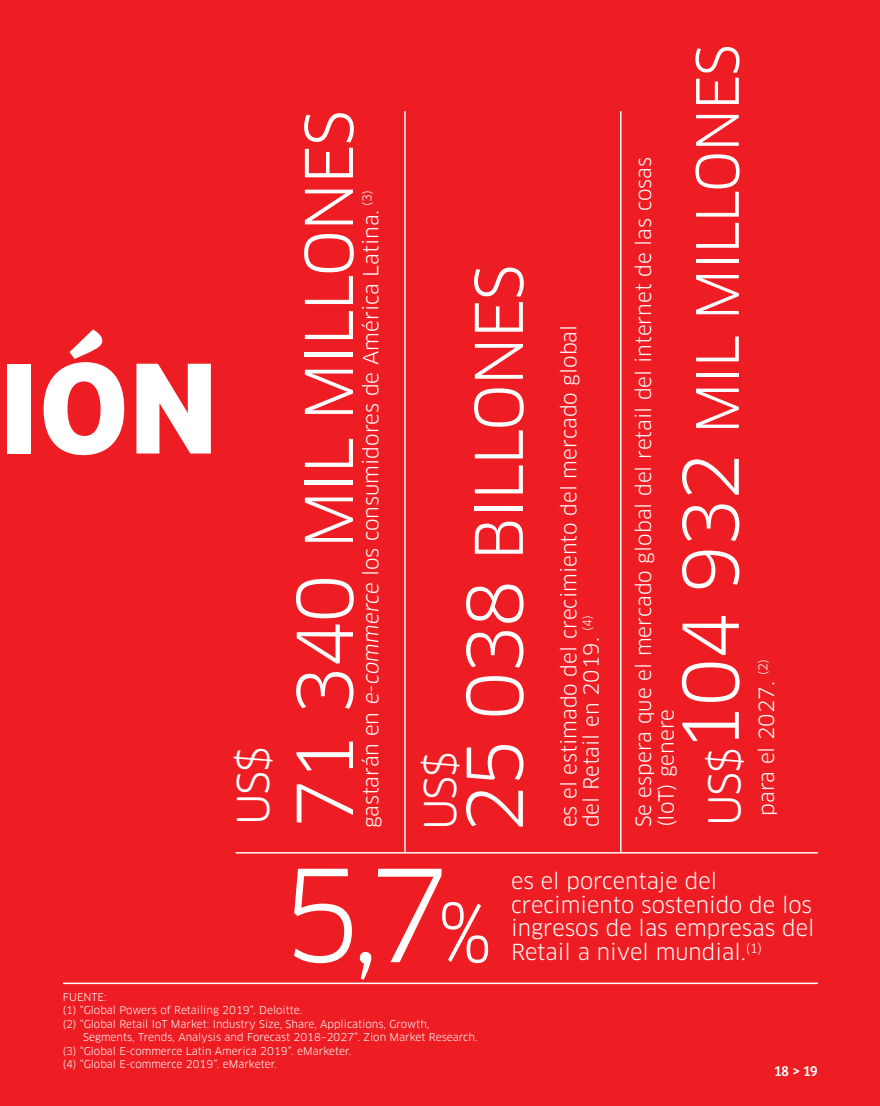
<style>
.page{position:relative;width:880px;height:1106px;background:#ee1d23}
.page>*{position:absolute;margin:0;border:0;box-sizing:border-box;transform-origin:0 0}
.t1{font:700 135px "Bree Peru";color:#fff}
.t2{font:124.5px "Clan OT";color:#fff}
.t3{font:64.2px "Clan OT";letter-spacing:-.03em;color:#fff}
.t4{font:57px "Clan OT";letter-spacing:-.03em;color:#fff}
.t5{font:42.75px "Clan OT";color:#fff}
.t6{font:21.6px/23.5px "Clan OT";color:#fff}
.t7{font:20.55px/22.5px "Clan OT";color:#fff}
.t8{font:15px "Bree Peru";color:#fff}
.t9{font:10.5px "Clan OT";color:#fff}
.s1{font-size:75px}
.s2{font-size:79.2px}
</style>
<div class="page">
<hr style="left:620px;top:111px;width:1px;height:742px;background:#fff">
<hr style="left:404px;top:111px;width:2px;height:742px;background:#fff">
<hr style="left:236px;top:852px;width:582px;height:1px;background:#fff">
<hr style="left:63px;top:982px;width:755px;height:2px;background:#fff">
<h1 class="t1" style="left:0;top:327px;width:220px">IÓN</h1>
<h3 class="t5" style="left:228px;top:825px;width:80px;rotate:-90deg">US$</h3>
<h3 class="t3" style="left:291px;top:828px;width:720px;rotate:-90deg"><span class="s1">71 340</span> MIL MILLONES</h3>
<h3 class="t7" style="left:360px;top:828px;width:639px;rotate:-90deg">gastarán en e-commerce los consumidores de América Latina. <sup>(3)</sup></h3>
<h3 class="t3" style="left:461px;top:833px;width:570px;rotate:-90deg"><span class="s1">25 038</span> BILLONES</h3>
<h3 class="t5" style="left:415px;top:830px;width:80px;rotate:-90deg">US$</h3>
<h3 class="t7" style="left:557px;top:827px;width:504px;rotate:-90deg">es el estimado del crecimiento del mercado global del Retail en 2019. <sup>(4)</sup></h3>
<h3 class="t4" style="left:684px;top:753px;width:710px;rotate:-90deg"><span class="s1">104 932</span> MIL MILLONES</h3>
<h3 class="t7" style="left:632px;top:827px;width:672px;rotate:-90deg">Se espera que el mercado global del retail del internet de las cosas (IoT) genere</h3>
<h3 class="t5" style="left:699px;top:826px;width:80px;rotate:-90deg">US$</h3>
<h3 class="t7" style="left:755px;top:816px;width:158px;rotate:-90deg">para el 2027. <sup>(2)</sup></h3>
<h2 class="t2" style="left:282px;top:842px;width:213px">5,7<span class="s2">%</span></h2>
<h3 class="t6" style="left:511px;top:869px;width:305px">es el porcentaje del crecimiento sostenido de los ingresos de las empresas del<br>Retail a nivel mundial.<sup>(1)</sup></h3>
<p class="t9" style="left:63px;top:990px;width:45px">FUENTE:</p>
<p class="t9" style="left:63px;top:1004px;width:241px">(1) “Global Powers of Retailing 2019”. Deloitte.</p>
<p class="t9" style="left:63px;top:1017px;width:368px">(2) “Global Retail IoT Market: Industry Size, Share, Applications, Growth,</p>
<p class="t9" style="left:83px;top:1031px;width:396px">Segments, Trends, Analysis and Forecast 2018–2027”. Zion Market Research.</p>
<p class="t9" style="left:63px;top:1044px;width:290px">(3) “Global E-commerce Latin America 2019”. eMarketer.</p>
<p class="t9" style="left:63px;top:1058px;width:216px">(4) “Global E-commerce 2019”. eMarketer.</p>
<h3 class="t8" style="left:774px;top:1062px;width:45px">18 &gt; 19</h3>
</div>
